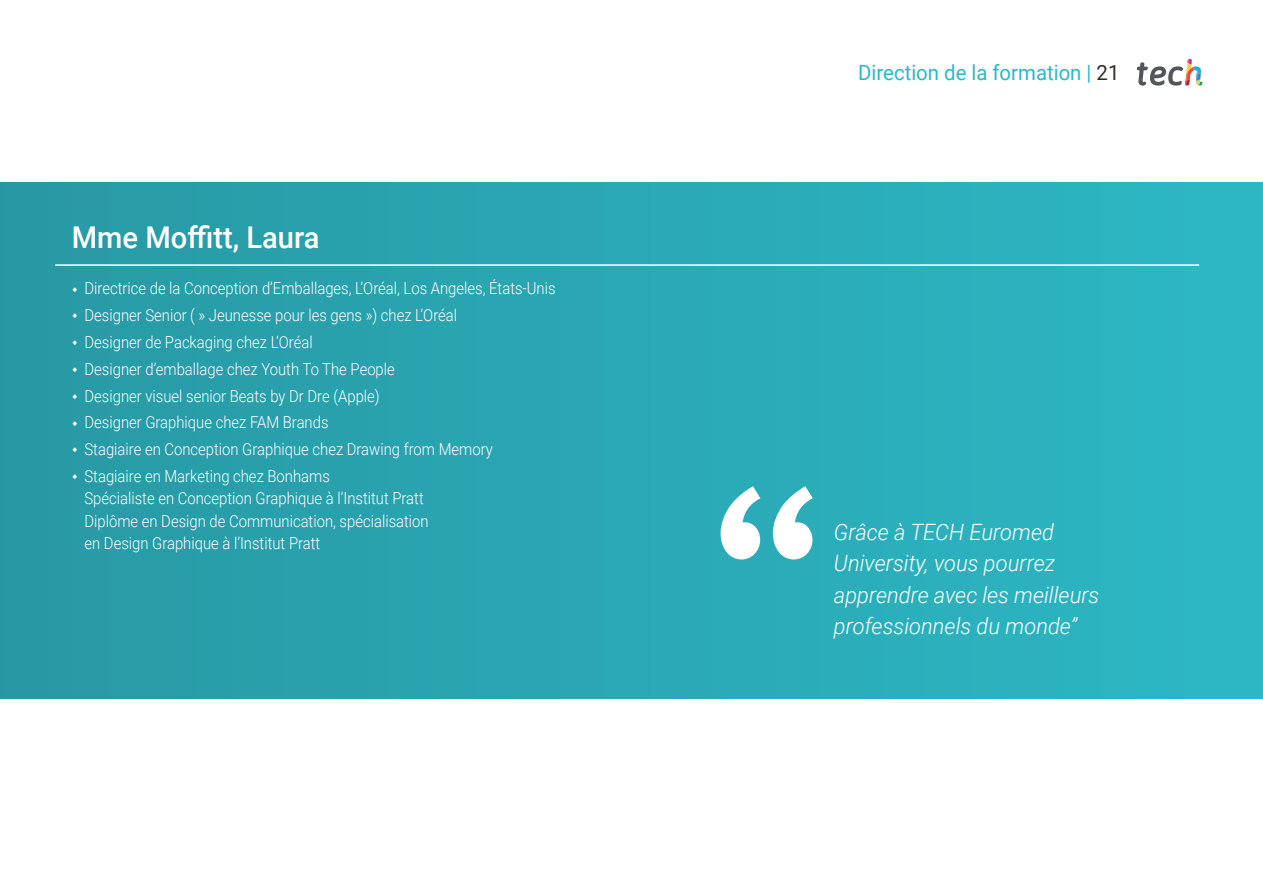
<style>
.page{position:relative;width:1263px;height:893px;background:#fff}
.page>*{position:absolute;margin:0;border:0;box-sizing:border-box;transform-origin:0 0}
.t1{font:500 30px "Roboto";color:#fff}
.t2{font:italic 300 22.5px/31.5px "Roboto";color:#fff}
.t3{font:21px "Roboto";color:#2db8c5}
.t4{font:300 16.5px/26.7px "Roboto";color:#fff;scale:.9 1}
.s1{color:#312e20}
</style>
<div class="page">
<div style="left:0;top:182px;width:1263px;height:516px;background:linear-gradient(to right,#2799a4,#2db7c5)"></div>
<svg style="left:721px;top:486px;width:92px;height:73px"></svg>
<hr style="left:55px;top:264px;width:1144px;height:2px;background:#fff">
<svg style="left:1137px;top:59px;width:65px;height:27px"></svg>
<svg style="left:73px;top:287px;width:4px;height:5px"></svg>
<svg style="left:73px;top:314px;width:4px;height:5px"></svg>
<svg style="left:73px;top:340px;width:4px;height:5px"></svg>
<svg style="left:73px;top:367px;width:4px;height:5px"></svg>
<svg style="left:73px;top:394px;width:4px;height:5px"></svg>
<svg style="left:73px;top:421px;width:4px;height:5px"></svg>
<svg style="left:73px;top:447px;width:4px;height:5px"></svg>
<svg style="left:73px;top:474px;width:4px;height:5px"></svg>
<h1 class="t1" style="left:72px;top:216px;width:249px">Mme Moffitt, Laura</h1>
<p class="t4" style="left:85px;top:275px;width:525px">Directrice de la Conception d’Emballages, L’Oréal, Los Angeles, États-Unis Designer Senior ( » Jeunesse pour les gens ») chez L’Oréal<br>Designer de Packaging chez L’Oréal<br>Designer d’emballage chez Youth To The People<br>Designer visuel senior Beats by Dr Dre (Apple)<br>Designer Graphique chez FAM Brands<br>Stagiaire en Conception Graphique chez Drawing from Memory<br>Stagiaire en Marketing chez Bonhams</p>
<p class="t4" style="left:85px;top:487px;width:384px;line-height:22.5px">Spécialiste en Conception Graphique à l’Institut Pratt<br>Diplôme en Design de Communication, spécialisation en Design Graphique à l’Institut Pratt</p>
<p class="t3" style="left:858px;top:57px;width:263px">Direction de la formation | <span class="s1">21</span></p>
<h2 class="t2" style="left:834px;top:515px;width:267px">Grâce à TECH Euromed<br>University, vous pourrez apprendre avec les meilleurs professionnels du monde”</h2>
</div>
